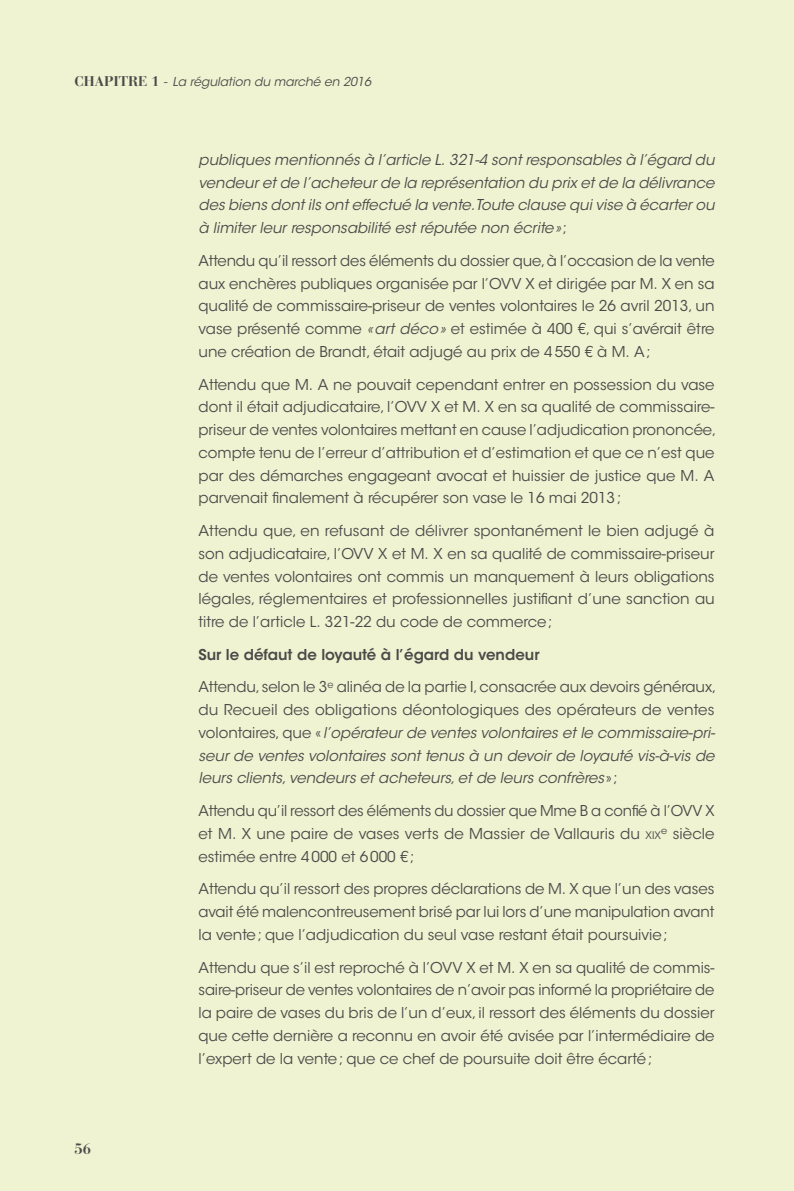
<style>
.page{position:relative;width:794px;height:1191px;background:#eff3d1}
.page>*{position:absolute;margin:0;border:0;box-sizing:border-box;transform-origin:0 0}
.Focus_texte{font:14.88px/22.8px "ITC Avant Garde Std";color:#4a4a49;text-align:justify}
.Focus_texte-2{font:italic 14.88px/22.8px "ITC Avant Garde Std";color:#4a4a49;text-align:justify}
.Focus_texte-3{font:600 14.88px "ITC Avant Garde Std";color:#4a4a49}
.t1{font:700 14.88px "Bauer Bodoni Std";color:#4a4a49}
.t2{font:700 14px "Bauer Bodoni Std";color:#4a4a49}
.t3{font:italic 12.25px "ITC Avant Garde Std";color:#4a4a49}
.s1{font-family:"Bauer Bodoni Std";font-weight:700;font-style:normal;font-size:14px}
.s2{font-family:"Bauer Bodoni Std";font-style:normal;font-size:14px}
.s3{font-style:normal}
.s4{font-style:italic}
.s5{font-size:10.33px}
</style>
<div class="page">
<p class="t2" style="left:74px;top:73px;width:30px">CHAPITR</p>
<p class="t3" style="left:138px;top:74px;width:234px"><span class="s1">E 1</span> <span class="s2">-</span> La régulation du marché en 2016</p>
<p class="t1" style="left:74px;top:1140px;width:18px">56</p>
<p class="Focus_texte-2" style="left:198px;top:148px;width:517px">publiques mentionnés à l’article L. 321-4 sont responsables à l’égard du vendeur et de l’acheteur de la représentation du prix et de la délivrance des biens dont ils ont effectué la vente.Toute clause qui vise à écarter ou à limiter leur responsabilité est réputée non écrite»<span class="s3">;</span></p>
<p class="Focus_texte" style="left:198px;top:249px;width:518px">Attendu qu’il ressort des éléments du dossier que, à l’occasion de la vente aux enchères publiques organisée par l’OVV X et dirigée par M. X en sa qualité de commissaire-priseur de ventes volontaires le 26 avril 2013, un vase présenté comme <span class="s4">«art déco»</span> et estimée à 400 €, qui s’avérait être une création de Brandt, était adjugé au prix de 4550 € à M. A;</p>
<p class="Focus_texte" style="left:198px;top:373px;width:519px;text-align:left">Attendu que M. A ne pouvait cependant entrer en possession du vase dont il était adjudicataire, l’OVV X et M. X en sa qualité de commissaire&shy;priseur de ventes volontaires mettant en cause l’adjudication prononcée, compte tenu de l’erreur d’attribution et d’estimation et que ce n’est que par des démarches engageant avocat et huissier de justice que M. A parvenait finalement à récupérer son vase le 16 mai 2013;</p>
<p class="Focus_texte" style="left:198px;top:519px;width:518px">Attendu que, en refusant de délivrer spontanément le bien adjugé à son adjudicataire, l’OVV X et M. X en sa qualité de commissaire-priseur de ventes volontaires ont commis un manquement à leurs obligations légales, réglementaires et professionnelles justifiant d’une sanction au titre de l’article L. 321-22 du code de commerce;</p>
<p class="Focus_texte-3" style="left:198px;top:645px;width:342px">Sur le défaut de loyauté à l’égard du vendeur</p>
<p class="Focus_texte-2" style="left:198px;top:676px;width:519px;text-align:left"><span class="s3">Attendu, selon le 3</span><sup>e</sup> <span class="s3">alinéa de la partie I, consacrée aux devoirs généraux, du Recueil des obligations déontologiques des opérateurs de ventes volontaires, que «</span>l’opérateur de ventes volontaires et le commissaire-pri&shy;seur de ventes volontaires sont tenus à un devoir de loyauté vis-à-vis de leurs clients, vendeurs et acheteurs, et de leurs confrères <span class="s3">»;</span></p>
<p class="Focus_texte" style="left:198px;top:799px;width:517px">Attendu qu’il ressort des éléments du dossier que Mme B a confié à l’OVV X et M. X une paire de vases verts de Massier de Vallauris du <span class="s5">xix</span><sup>e</sup> siècle estimée entre 4000 et 6000 €;</p>
<p class="Focus_texte" style="left:198px;top:877px;width:517px">Attendu qu’il ressort des propres déclarations de M. X que l’un des vases avait été malencontreusement brisé par lui lors d’une manipulation avant la vente; que l’adjudication du seul vase restant était poursuivie;</p>
<p class="Focus_texte" style="left:198px;top:956px;width:517px">Attendu que s’il est reproché à l’OVV X et M. X en sa qualité de commis&shy;saire-priseur de ventes volontaires de n’avoir pas informé la propriétaire de la paire de vases du bris de l’un d’eux, il ressort des éléments du dossier que cette dernière a reconnu en avoir été avisée par l’intermédiaire de l’expert de la vente; que ce chef de poursuite doit être écarté;</p>
</div>
